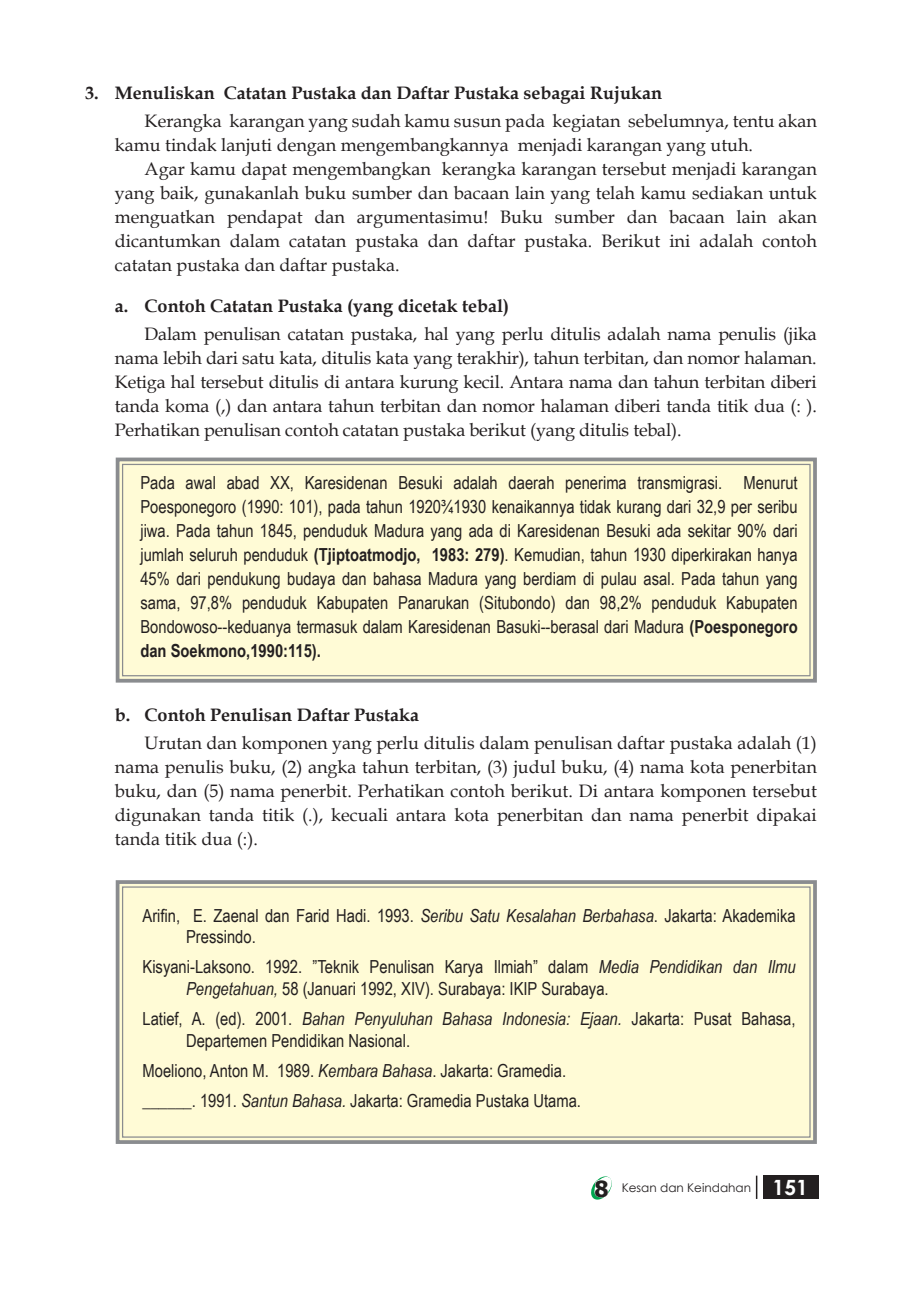
<style>
.page{position:relative;width:919px;height:1289px;background:#fff}
.page>*{position:absolute;margin:0;border:0;box-sizing:border-box;transform-origin:0 0}
.isi_2{font:18px/24px "Book Antiqua";color:#231f20;text-align:justify}
.rubrikasi{font:18px/24px "Arial Narrow";color:#231f20;text-align:justify}
.rubrik_daftar_pustaka{font:18px/21.6px "Arial Narrow";color:#231f20}
.sub_sub_bab{font:700 18px "Book Antiqua";color:#231f20}
.t1{font:12px "Century Gothic";color:#231f20}
.s1{font-weight:700}
.s2{font-style:italic}
.s3{font-family:"Tahoma";font-weight:700;font-size:22.2px}
.s4{font-weight:700;font-size:21px;color:#fff}
</style>
<div class="page">
<div style="left:763px;top:1175px;width:55px;height:23px;background:#231f20"></div>
<hr style="left:755px;top:1175px;width:2px;height:23px;background:#231f20">
<svg style="left:591px;top:1176px;width:21px;height:24px"></svg>
<div style="left:115px;top:880px;width:702px;height:264px;background:#fffbd6"></div>
<div style="left:122px;top:886px;width:688px;height:251px;border:1px solid #8a8c8f"></div>
<div style="left:115px;top:457px;width:702px;height:226px;background:#fffbd6"></div>
<div style="left:122px;top:464px;width:688px;height:212px;border:1px solid #8a8c8f"></div>
<p class="sub_sub_bab" style="left:85px;top:80px;width:578px">3. Menuliskan Catatan Pustaka dan Daftar Pustaka sebagai Rujukan</p>
<p class="isi_2" style="left:115px;top:108px;width:703px;text-indent:30px">Kerangka karangan yang sudah kamu susun pada kegiatan sebelumnya, tentu akan kamu tindak lanjuti dengan mengembangkannya menjadi karangan yang utuh.</p>
<p class="isi_2" style="left:115px;top:156px;width:703px;text-indent:30px">Agar kamu dapat mengembangkan kerangka karangan tersebut menjadi karangan yang baik, gunakanlah buku sumber dan bacaan lain yang telah kamu sediakan untuk menguatkan pendapat dan argumentasimu! Buku sumber dan bacaan lain akan dicantumkan dalam catatan pustaka dan daftar pustaka. Berikut ini adalah contoh catatan pustaka dan daftar pustaka.</p>
<p class="sub_sub_bab" style="left:115px;top:294px;width:396px">a. Contoh Catatan Pustaka (yang dicetak tebal)</p>
<p class="isi_2" style="left:115px;top:322px;width:703px;text-indent:30px">Dalam penulisan catatan pustaka, hal yang perlu ditulis adalah nama penulis (jika nama lebih dari satu kata, ditulis kata yang terakhir), tahun terbitan, dan nomor halaman.<br>Ketiga hal tersebut ditulis di antara kurung kecil. Antara nama dan tahun terbitan diberi tanda koma (,) dan antara tahun terbitan dan nomor halaman diberi tanda titik dua (: ).<br>Perhatikan penulisan contoh catatan pustaka berikut (yang ditulis tebal).</p>
<p class="rubrikasi" style="left:140px;top:470px;width:658px">Pada awal abad XX, Karesidenan Besuki adalah daerah penerima transmigrasi. Menurut Poesponegoro (1990: 101), pada tahun 19203⁄41930 kenaikannya tidak kurang dari 32,9 per seribu jiwa. Pada tahun 1845, penduduk Madura yang ada di Karesidenan Besuki ada sekitar 90% dari jumlah seluruh penduduk <span class="s1">(Tjiptoatmodjo, 1983: 279)</span>. Kemudian, tahun 1930 diperkirakan hanya 45% dari pendukung budaya dan bahasa Madura yang berdiam di pulau asal. Pada tahun yang sama, 97,8% penduduk Kabupaten Panarukan (Situbondo) dan 98,2% penduduk Kabupaten Bondowoso--keduanya termasuk dalam Karesidenan Basuki--berasal dari Madura <span class="s1">(Poesponegoro dan Soekmono,1990:115).</span></p>
<p class="sub_sub_bab" style="left:115px;top:702px;width:306px">b. Contoh Penulisan Daftar Pustaka</p>
<p class="isi_2" style="left:115px;top:730px;width:703px;text-indent:30px">Urutan dan komponen yang perlu ditulis dalam penulisan daftar pustaka adalah (1) nama penulis buku, (2) angka tahun terbitan, (3) judul buku, (4) nama kota penerbitan buku, dan (5) nama penerbit. Perhatikan contoh berikut. Di antara komponen tersebut digunakan tanda titik (.), kecuali antara kota penerbitan dan nama penerbit dipakai tanda titik dua (:).</p>
<p class="rubrik_daftar_pustaka" style="left:186px;top:903px;width:611px;text-indent:-44px">Arifin, E. Zaenal dan Farid Hadi. 1993. <span class="s2">Seribu Satu Kesalahan Berbahasa</span>. Jakarta: Akademika<br>Pressindo.</p>
<p class="rubrik_daftar_pustaka" style="left:186px;top:955px;width:611px;text-indent:-44px">Kisyani-Laksono. 1992. ”Teknik Penulisan Karya Ilmiah” dalam <span class="s2">Media Pendidikan dan Ilmu<br>Pengetahuan,</span> 58 (Januari 1992, XIV). Surabaya: IKIP Surabaya.</p>
<p class="rubrik_daftar_pustaka" style="left:186px;top:1007px;width:611px;text-indent:-44px">Latief, A. (ed). 2001. <span class="s2">Bahan Penyuluhan Bahasa Indonesia: Ejaan.</span> Jakarta: Pusat Bahasa,<br>Departemen Pendidikan Nasional.</p>
<p class="rubrik_daftar_pustaka" style="left:142px;top:1058px;width:425px">Moeliono, Anton M. 1989. <span class="s2">Kembara Bahasa</span>. Jakarta: Gramedia.</p>
<p class="rubrik_daftar_pustaka" style="left:142px;top:1089px;width:440px">______. 1991. <span class="s2">Santun Bahasa.</span> Jakarta: Gramedia Pustaka Utama.</p>
<p class="t1" style="left:594px;top:1178px;width:215px"><span class="s3">8</span> Kesan dan Keindahan <span class="s4">151</span></p>
</div>
